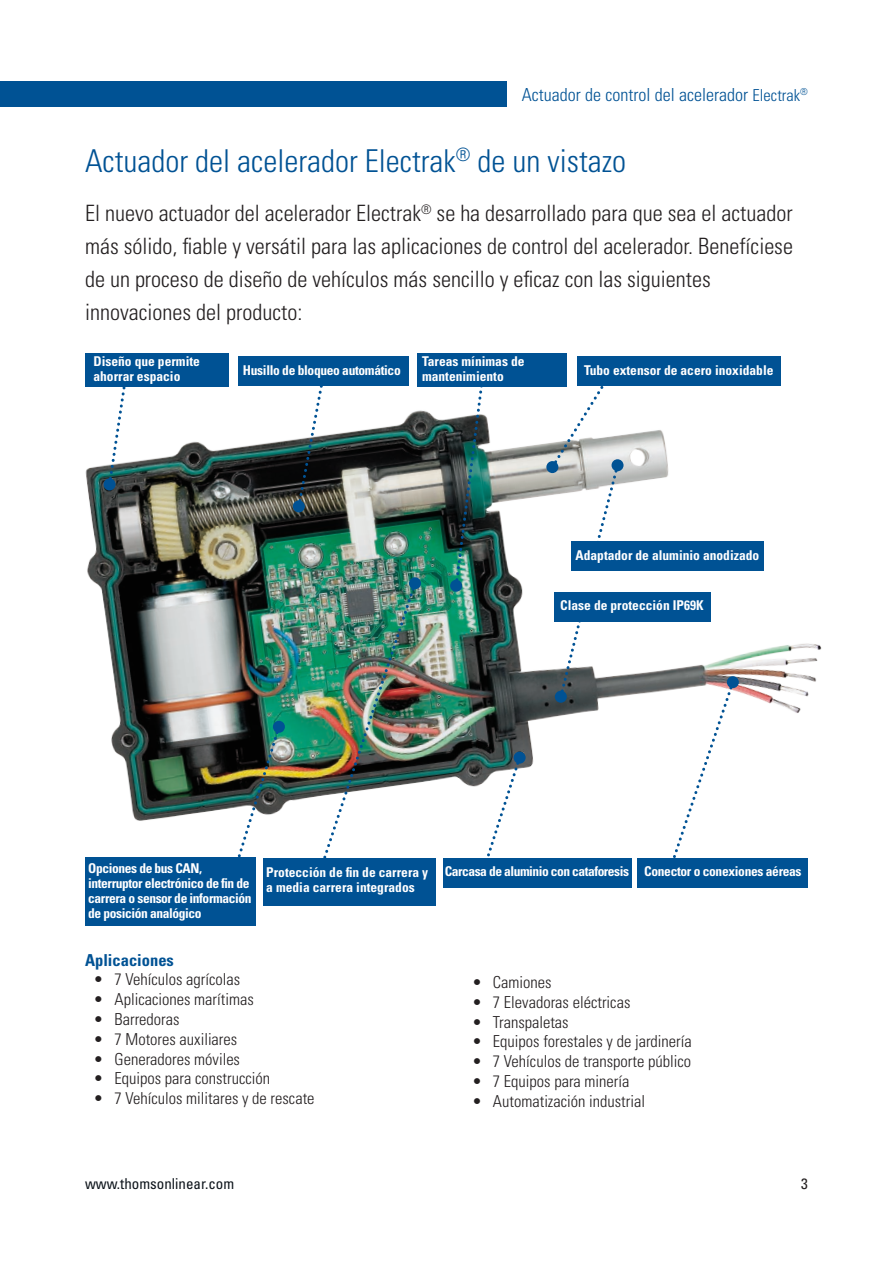
<style>
.page{position:relative;width:893px;height:1263px;background:#fff}
.page>*{position:absolute;margin:0;border:0;box-sizing:border-box;transform-origin:0 0}
.t1{font:300 condensed 31.5px "Univers";color:#005294}
.t2{font:300 condensed 22.5px/33px "Univers";color:#231f20}
.t3{font:300 condensed 18px "Univers";color:#005294}
.t4{font:300 condensed 16.5px "Univers";color:#231f20}
.t5{font:700 condensed 16.5px "Univers";color:#005294}
.t6{font:condensed 15px "Univers";color:#0c131a}
.t7{font:condensed 15px "Univers";color:#231f20}
.t8{font:700 condensed 13.5px/15px "Univers";color:#fff}
.t9{font:700 condensed 13.5px/15px "Univers";letter-spacing:-.03em;color:#fff}
.t10{font:700 condensed 13.5px "Univers";letter-spacing:-.025em;color:#fff}
.t11{font:700 condensed 13.5px "Univers";letter-spacing:-.035em;color:#fff}
.s1{font-size:16.5px}
</style>
<div class="page">
<div style="left:0;top:81px;width:507px;height:26px;background:#005294"></div>
<img style="left:85px;top:353px;width:737px;height:529px">
<div style="left:85px;top:858px;width:170px;height:68px;background:#005294"></div>
<svg style="left:296px;top:386px;width:30px;height:122px"></svg>
<div style="left:293px;top:500px;width:12px;height:12px;background:#005294;border-radius:50%"></div>
<img style="left:454px;top:386px;width:32px;height:201px">
<div style="left:450px;top:580px;width:12px;height:12px;background:#005294;border-radius:50%"></div>
<svg style="left:107px;top:386px;width:21px;height:100px"></svg>
<div style="left:104px;top:478px;width:12px;height:12px;background:#005294;border-radius:50%"></div>
<div style="left:546px;top:461px;width:12px;height:12px;background:#005294;border-radius:50%"></div>
<svg style="left:559px;top:622px;width:24px;height:76px"></svg>
<div style="left:555px;top:691px;width:12px;height:12px;background:#005294;border-radius:50%"></div>
<img style="left:317px;top:582px;width:100px;height:276px">
<div style="left:409px;top:577px;width:12px;height:12px;background:#005294;border-radius:50%"></div>
<svg style="left:551px;top:377px;width:69px;height:177px"></svg>
<div style="left:611px;top:459px;width:12px;height:12px;background:#005294;border-radius:50%"></div>
<svg style="left:483px;top:756px;width:39px;height:102px"></svg>
<div style="left:514px;top:752px;width:12px;height:12px;background:#005294;border-radius:50%"></div>
<svg style="left:669px;top:681px;width:66px;height:177px"></svg>
<div style="left:727px;top:676px;width:12px;height:12px;background:#005294;border-radius:50%"></div>
<img style="left:234px;top:725px;width:47px;height:141px">
<div style="left:273px;top:721px;width:12px;height:12px;background:#005294;border-radius:50%"></div>
<div style="left:238px;top:356px;width:170px;height:30px;background:#005294"></div>
<div style="left:554px;top:592px;width:156px;height:30px;background:#005294"></div>
<div style="left:417px;top:353px;width:150px;height:33px;background:#005294"></div>
<div style="left:443px;top:858px;width:188px;height:30px;background:#005294"></div>
<div style="left:638px;top:858px;width:170px;height:30px;background:#005294"></div>
<div style="left:264px;top:858px;width:172px;height:48px;background:#005294"></div>
<div style="left:86px;top:353px;width:143px;height:33px;background:#005294"></div>
<div style="left:571px;top:541px;width:193px;height:30px;background:#005294"></div>
<div style="left:577px;top:356px;width:203px;height:30px;background:#005294"></div>
<p class="t3" style="left:522px;top:83px;width:288px">Actuador de control del acelerador <span class="s1">Electrak</span><sup>®</sup></p>
<p class="t1" style="left:85px;top:141px;width:543px">Actuador del acelerador Electrak<sup>®</sup> de un vistazo</p>
<p class="t2" style="left:85px;top:197px;width:709px">El nuevo actuador del acelerador Electrak<sup>®</sup> se ha desarrollado para que sea el actuador más sólido, fiable y versátil para las aplicaciones de control del acelerador. Benefíciese de un proceso de diseño de vehículos más sencillo y eficaz con las siguientes innovaciones del producto:</p>
<p class="t8" style="left:93px;top:354px;width:108px">Diseño que permite ahorrar espacio</p>
<p class="t10" style="left:243px;top:362px;width:159px">Husillo de bloqueo automático</p>
<p class="t8" style="left:422px;top:354px;width:104px">Tareas mínimas de mantenimiento</p>
<p class="t8" style="left:584px;top:362px;width:191px">Tubo extensor de acero inoxidable</p>
<p class="t8" style="left:575px;top:547px;width:185px">Adaptador de aluminio anodizado</p>
<p class="t8" style="left:560px;top:598px;width:145px">Clase de protección IP69K</p>
<p class="t9" style="left:88px;top:861px;width:115px">Opciones de bus CAN,</p>
<p class="t11" style="left:445px;top:863px;width:186px">Carcasa de aluminio con cataforesis</p>
<p class="t10" style="left:644px;top:863px;width:159px">Conector o conexiones aéreas</p>
<p class="t9" style="left:88px;top:876px;width:165px">interruptor electrónico de fin de carrera o sensor de información de posición analógico</p>
<p class="t5" style="left:85px;top:950px;width:90px">Aplicaciones</p>
<p class="t4" style="left:94px;top:970px;width:148px">• 7 Vehículos agrícolas</p>
<p class="t4" style="left:94px;top:989px;width:162px">• Aplicaciones marítimas</p>
<p class="t4" style="left:94px;top:1009px;width:88px">• Barredoras</p>
<p class="t4" style="left:94px;top:1029px;width:145px">• 7 Motores auxiliares</p>
<p class="t4" style="left:94px;top:1049px;width:148px">• Generadores móviles</p>
<p class="t4" style="left:94px;top:1069px;width:178px">• Equipos para construcción</p>
<p class="t4" style="left:94px;top:1088px;width:223px">• 7 Vehículos militares y de rescate</p>
<p class="t8" style="left:266px;top:865px;width:163px">Protección de fin de carrera y a media carrera integrados</p>
<p class="t4" style="left:472px;top:972px;width:81px">• Camiones</p>
<p class="t4" style="left:472px;top:992px;width:160px">• 7 Elevadoras eléctricas</p>
<p class="t4" style="left:472px;top:1012px;width:98px">• Transpaletas</p>
<p class="t4" style="left:472px;top:1032px;width:221px">• Equipos forestales y de jardinería</p>
<p class="t4" style="left:472px;top:1051px;width:221px">• 7 Vehículos de transporte público</p>
<p class="t4" style="left:472px;top:1071px;width:159px">• 7 Equipos para minería</p>
<p class="t4" style="left:472px;top:1091px;width:175px">• Automatización industrial</p>
<p class="t6" style="left:85px;top:1174px;width:151px">www.thomsonlinear.com</p>
<p class="t7" style="left:801px;top:1174px;width:8px">3</p>
</div>
